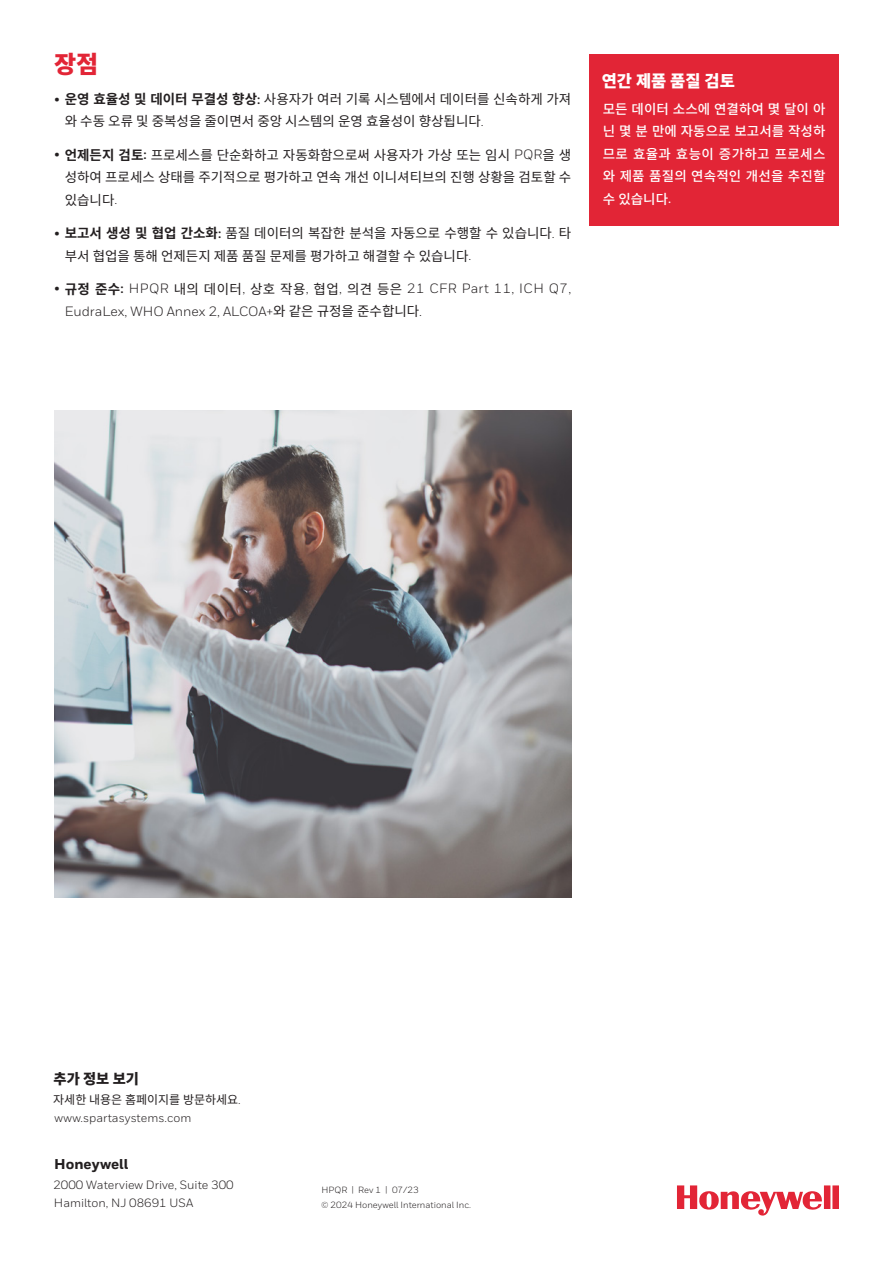
<style>
.page{position:relative;width:893px;height:1263px;background:#fff}
.page>*{position:absolute;margin:0;border:0;box-sizing:border-box;transform-origin:0 0}
.t1{font:800 24px "Source Han Sans KR";color:#e22536}
.t2{font:800 16.5px "Source Han Sans KR";color:#fff}
.Cover__Address_Block{font:800 14.25px "Honeywell Sans";color:#231f20}
.Cover__Address_Block-2{font:800 14.25px "Source Han Sans KR";color:#231f20}
.t3{font:13.5px/22.5px "Source Han Sans KR";color:#231f20}
.t4{font:13.5px/22.5px "Honeywell Sans";color:#231f20}
.t5{font:500 13.5px/22.5px "Source Han Sans KR";letter-spacing:.01em;color:#fff;text-align:justify}
.Cover__Address_Block-3{font:12px "Honeywell Sans";color:#231f20}
.Cover__Address_Block-4{font:12px "Source Han Sans KR";color:#231f20}
.t6{font:9px/15px "Honeywell Sans";color:#231f20}
.s1{font-family:"Honeywell Sans"}
.s2{font-weight:700}
.s3{font-family:"Honeywell Sans";font-weight:700}
.s4{font-family:"Source Han Sans KR";font-weight:700}
.s5{font-family:"Source Han Sans KR"}
</style>
<div class="page">
<img style="left:54px;top:410px;width:517px;height:487px">
<svg style="left:677px;top:1185px;width:162px;height:31px"></svg>
<div style="left:589px;top:54px;width:250px;height:172px;background:#e22536"></div>
<h1 class="t1" style="left:54px;top:51px;width:46px">장점</h1>
<p class="t3" style="left:65px;top:88px;width:508px;text-indent:-11px"><span class="s1">•</span> <span class="s2">운영 효율성 및 데이터 무결성 향상</span><span class="s3">:</span> 사용자가 여러 기록 시스템에서 데이터를 신속하게 가져 와 수동 오류 및 중복성을 줄이면서 중앙 시스템의 운영 효율성이 향상됩니다<span class="s1">.</span></p>
<p class="t3" style="left:65px;top:144px;width:508px;text-align:justify;text-indent:-11px"><span class="s1">•</span> <span class="s2">언제든지 검토</span><span class="s3">:</span> 프로세스를 단순화하고 자동화함으로써 사용자가 가상 또는 임시 <span class="s1">PQR</span>을 생 성하여 프로세스 상태를 주기적으로 평가하고 연속 개선 이니셔티브의 진행 상황을 검토할 수 있습니다<span class="s1">.</span></p>
<p class="t3" style="left:65px;top:222px;width:508px;text-indent:-11px"><span class="s1">•</span> <span class="s2">보고서 생성 및 협업 간소화</span><span class="s3">:</span> 품질 데이터의 복잡한 분석을 자동으로 수행할 수 있습니다<span class="s1">.</span> 타 부서 협업을 통해 언제든지 제품 품질 문제를 평가하고 해결할 수 있습니다<span class="s1">.</span></p>
<p class="t4" style="left:65px;top:278px;width:508px;text-indent:-11px">• <span class="s4">규정 준수</span><span class="s2">:</span> HPQR <span class="s5">내의 데이터</span>, <span class="s5">상호 작용</span>, <span class="s5">협업</span>, <span class="s5">의견 등은</span> 21 CFR Part 11, ICH Q7,<br>EudraLex, WHO Annex 2, ALCOA+<span class="s5">와 같은 규정을 준수합니다</span>.</p>
<p class="t2" style="left:602px;top:71px;width:135px">연간 제품 품질 검토</p>
<p class="t5" style="left:603px;top:98px;width:224px">모든 데이터 소스에 연결하여 몇 달이 아 닌 몇 분 만에 자동으로 보고서를 작성하 므로 효율과 효능이 증가하고 프로세스 와 제품 품질의 연속적인 개선을 추진할 수 있습니다<span class="s1">.</span></p>
<p class="Cover__Address_Block-2" style="left:54px;top:1071px;width:87px">추가 정보 보기</p>
<p class="Cover__Address_Block-4" style="left:53px;top:1093px;width:189px">자세한 내용은 홈페이지를 방문하세요<span class="s1">.</span></p>
<p class="Cover__Address_Block-3" style="left:54px;top:1110px;width:138px">www.spartasystems.com</p>
<p class="Cover__Address_Block" style="left:54px;top:1155px;width:76px">Honeywell</p>
<p class="Cover__Address_Block-3" style="left:53px;top:1178px;width:182px">2000 Waterview Drive, Suite 300</p>
<p class="Cover__Address_Block-3" style="left:54px;top:1196px;width:141px">Hamilton, NJ 08691 USA</p>
<p class="t6" style="left:321px;top:1182px;width:152px">HPQR | Rev 1 | 07/23<br>© 2024 Honeywell International Inc.</p>
</div>
